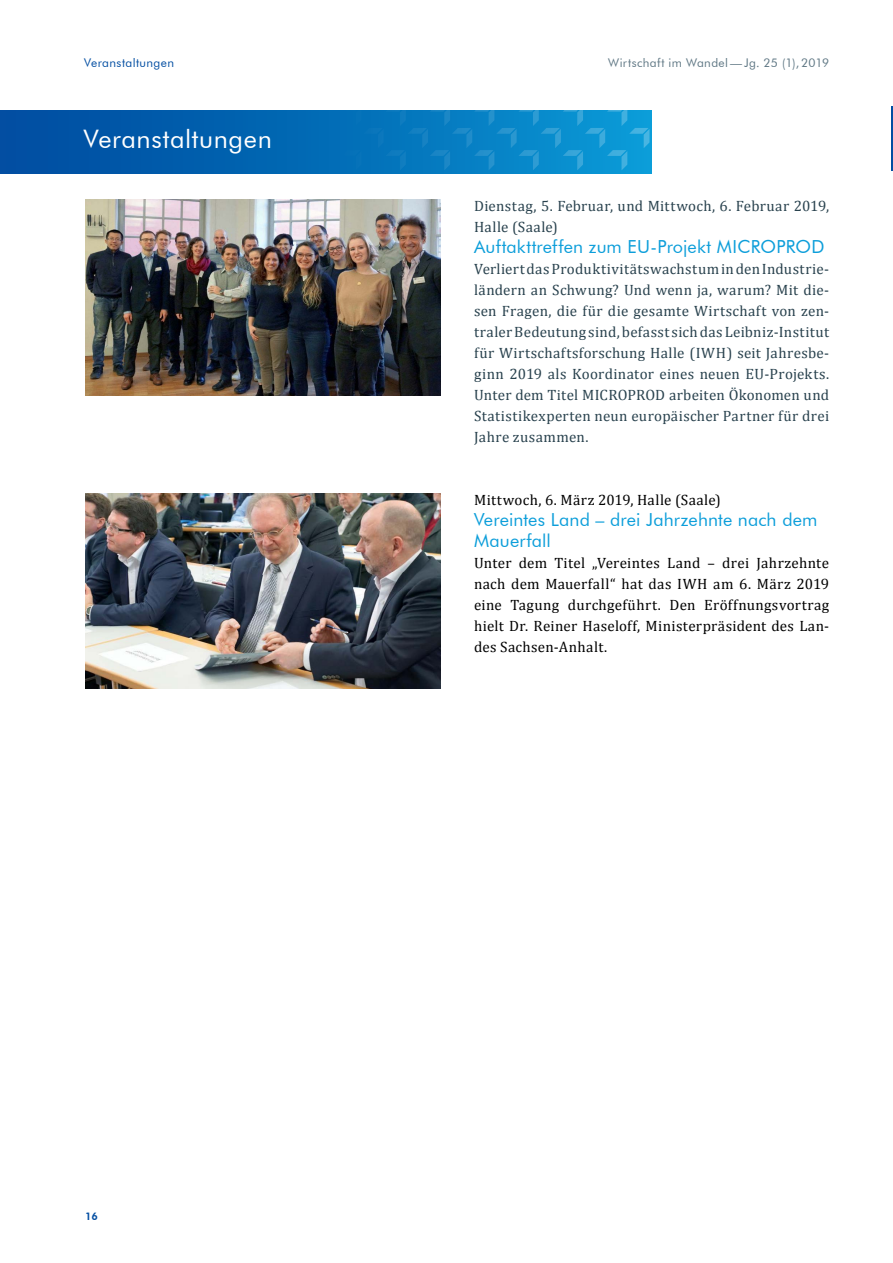
<style>
.page{position:relative;width:893px;height:1263px;background:#fff}
.page>*{position:absolute;margin:0;border:0;box-sizing:border-box;transform-origin:0 0}
.t1{font:25.5px "Futura BT";letter-spacing:.025em;color:#fff}
.t2{font:18px/21px "Futura BT";letter-spacing:.01em;color:#0c9eda}
.t3{font:15px/21px "Cambria";letter-spacing:.025em;color:#29424e}
.t4{font:15px/21px "Cambria";letter-spacing:.02em;color:#000;text-align:justify}
.t5{font:12px "Futura BT";letter-spacing:.035em;color:#5f7784}
.t6{font:12px "Futura BT";letter-spacing:.035em;color:#034ea2}
.t7{font:800 10.5px "Futura BT";color:#034ea2}
</style>
<div class="page">
<hr style="left:892px;top:106px;width:1px;height:64px;background:#034ea2">
<div style="left:0;top:110px;width:652px;height:64px;background:linear-gradient(to right,#00479c,#0997d4)"></div>
<svg style="left:20px;top:110px;width:629px;height:60px"></svg>
<img style="left:85px;top:200px;width:355px;height:195px">
<img style="left:85px;top:493px;width:355px;height:196px">
<p class="t6" style="left:84px;top:55px;width:92px">Veranstaltungen</p>
<h1 class="t1" style="left:84px;top:123px;width:189px">Veranstaltungen</h1>
<p class="t5" style="left:608px;top:55px;width:223px">Wirtschaft im Wandel—Jg. 25 (1), 2019</p>
<p class="t3" style="left:474px;top:195px;width:357px">Dienstag, 5. Februar, und Mittwoch, 6. Februar 2019,<br>Halle (Saale)</p>
<p class="t2" style="left:474px;top:236px;width:352px">Auftakttreffen zum EU-Projekt MICROPROD</p>
<p class="t3" style="left:474px;top:258px;width:357px;text-align:justify">Verliert das Produktivitätswachstum in den Industrie&shy;ländern an Schwung? Und wenn ja, warum? Mit die&shy;sen Fragen, die für die gesamte Wirtschaft von zen&shy;traler Bedeutung sind, befasst sich das Leibniz-Institut für Wirtschaftsforschung Halle (IWH) seit Jahresbe&shy;ginn 2019 als Koordinator eines neuen EU-Projekts.<br>Unter dem Titel MICROPROD arbeiten Ökonomen und Statistikexperten neun europäischer Partner für drei Jahre zusammen.</p>
<p class="t4" style="left:474px;top:489px;width:248px">Mittwoch, 6. März 2019, Halle (Saale)</p>
<p class="t2" style="left:474px;top:509px;width:345px">Vereintes Land – drei Jahrzehnte nach dem<br>Mauerfall</p>
<p class="t4" style="left:474px;top:552px;width:357px">Unter dem Titel „Vereintes Land – drei Jahrzehnte nach dem Mauerfall“ hat das IWH am 6. März 2019 eine Tagung durchgeführt. Den Eröffnungsvortrag hielt Dr. Reiner Haseloff, Ministerpräsident des Lan&shy;des Sachsen-Anhalt.</p>
<p class="t7" style="left:85px;top:1210px;width:14px">16</p>
</div>
